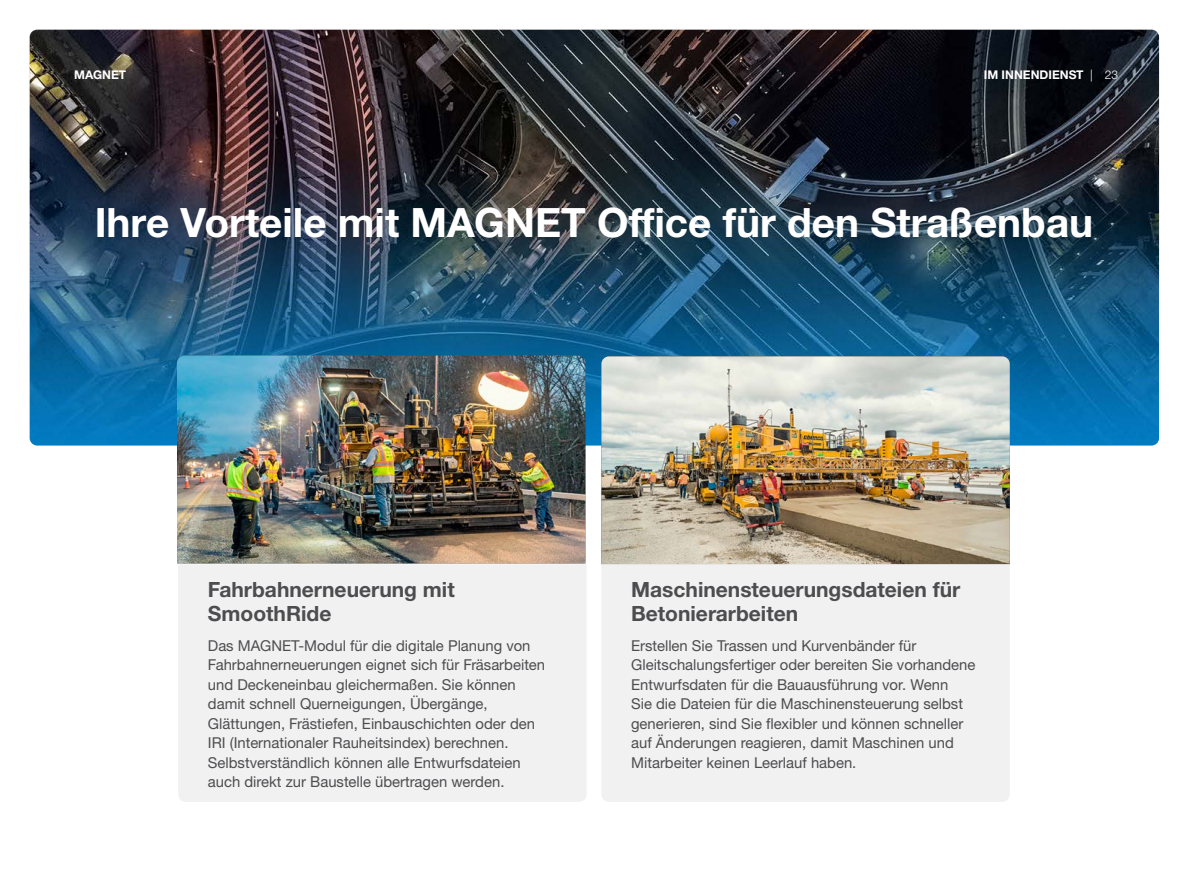
<style>
.page{position:relative;width:1188px;height:891px;background:#fff}
.page>*{position:absolute;margin:0;border:0;box-sizing:border-box;transform-origin:0 0}
.t1{font:700 40.5px "Helvetica Neue LTW1 G";color:#fff}
.t2{font:700 21px/24px "Helvetica Neue LTW1 G";color:#4d4d4f}
.t3{font:15px/19.5px "Helvetica Neue LTW1 G";color:#4d4d4f}
.t4{font:700 12px "Helvetica Neue LTW1 G";color:#fff}
.s1{font-weight:300}
</style>
<div class="page">
<img style="left:30px;top:30px;width:1129px;height:416px">
<img style="left:601px;top:356px;width:409px;height:208px">
<img style="left:177px;top:356px;width:408px;height:207px">
<div style="left:601px;top:564px;width:409px;height:238px;background:#f1f1f2"></div>
<div style="left:178px;top:565px;width:408px;height:237px;background:#f1f1f2"></div>
<p class="t4" style="left:74px;top:67px;width:53px">MAGNET</p>
<p class="t4" style="left:984px;top:67px;width:136px">Im Innendienst <span class="s1">| 23</span></p>
<h1 class="t1" style="left:95px;top:197px;width:1000px">Ihre Vorteile mit MAGN ET Office für den Straßenbau</h1>
<h2 class="t2" style="left:208px;top:577px;width:248px">Fahrbahnerneuerung mit<br>SmoothRide</h2>
<p class="t3" style="left:208px;top:636px;width:339px">Das MAGNET-Modul für die digitale Planung von Fahrbahnerneuerungen eignet sich für Fräsarbeiten und Deckeneinbau gleichermaßen. Sie können damit schnell Querneigungen, Übergänge, Glättungen, Frästiefen, Einbauschichten oder den IRI (Internationaler Rauheitsindex) berechnen.<br>Selbstverständlich können alle Entwurfsdateien auch direkt zur Baustelle übertragen werden.</p>
<h2 class="t2" style="left:631px;top:577px;width:331px">Maschinensteuerungsdateien für<br>Betonierarbeiten</h2>
<p class="t3" style="left:631px;top:636px;width:346px">Erstellen Sie Trassen und Kurvenbänder für Gleitschalungsfertiger oder bereiten Sie vorhandene Entwurfsdaten für die Bauausführung vor. Wenn<br>Sie die Dateien für die Maschinensteuerung selbst generieren, sind Sie flexibler und können schneller auf Änderungen reagieren, damit Maschinen und Mitarbeiter keinen Leerlauf haben.</p>
</div>
